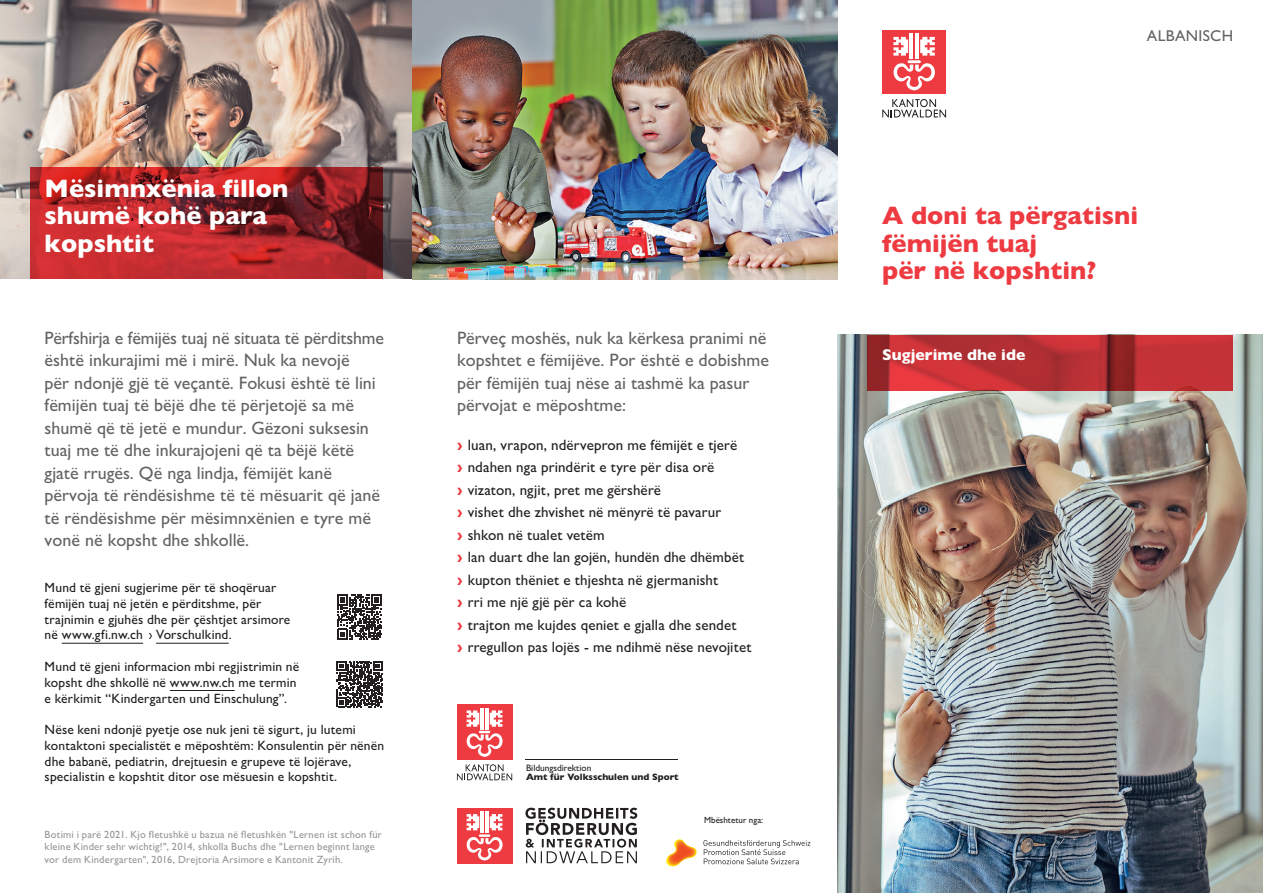
<style>
.page{position:relative;width:1263px;height:893px;background:#fff}
.page>*{position:absolute;margin:0;border:0;box-sizing:border-box;transform-origin:0 0}
.t1{font:800 25.5px/27.5px "Gill Sans MT Pro";color:#ee3a41}
.t2{font:800 25.5px/27.5px "Gill Sans MT Pro";color:#fff}
.t3{font:500 18px/22.5px "Gill Sans MT Pro";color:#636366}
.t4{font:800 15.75px "Gill Sans MT Pro";color:#fff}
.t5{font:500 15.75px "Gill Sans MT Pro";letter-spacing:.02em;color:#636366}
.t6{font:500 15px/22.5px "Gill Sans MT Pro";letter-spacing:.005em;color:#231f20}
.t7{font:500 13.5px/15.8px "Gill Sans MT Pro";letter-spacing:.01em;color:#231f20}
.t8{font:500 10.5px/12.8px "Gill Sans MT Pro";letter-spacing:.02em;color:#939598}
.t9{font:800 9.3px "Gill Sans MT Pro";color:#231f20}
.t10{font:500 9.3px "Gill Sans MT Pro";color:#231f20}
.t11{font:500 9px "Gill Sans MT Pro";color:#231f20}
.s1{font-weight:800;color:#ee3a41}
</style>
<div class="page">
<img style="left:838px;top:335px;width:425px;height:558px">
<svg style="left:867px;top:335px;width:366px;height:56px;background:#ba2f33"></svg>
<div style="left:882px;top:30px;width:64px;height:64px;background:#ee3a41"></div>
<hr style="left:915px;top:34px;width:4px;height:25px;background:#fff">
<hr style="left:909px;top:34px;width:4px;height:25px;background:#fff">
<svg style="left:893px;top:37px;width:42px;height:53px"></svg>
<svg style="left:882px;top:99px;width:64px;height:19px"></svg>
<img style="left:0;top:0;width:838px;height:279px">
<svg style="left:30px;top:167px;width:353px;height:112px;background:#a92629"></svg>
<img style="left:666px;top:839px;width:31px;height:28px">
<svg style="left:703px;top:840px;width:107px;height:24px"></svg>
<div style="left:457px;top:808px;width:55px;height:55px;background:#ee3a41"></div>
<hr style="left:485px;top:811px;width:3px;height:22px;background:#fff">
<hr style="left:480px;top:811px;width:4px;height:22px;background:#fff">
<svg style="left:467px;top:814px;width:35px;height:46px"></svg>
<svg style="left:525px;top:808px;width:112px;height:55px"></svg>
<div style="left:457px;top:704px;width:55px;height:56px;background:#ee3a41"></div>
<hr style="left:485px;top:708px;width:3px;height:21px;background:#fff">
<hr style="left:480px;top:708px;width:4px;height:21px;background:#fff">
<svg style="left:467px;top:710px;width:35px;height:47px"></svg>
<svg style="left:457px;top:764px;width:55px;height:16px"></svg>
<hr style="left:526px;top:759px;width:152px;height:1px;background:#231f20">
<hr style="left:62px;top:643px;width:81px;height:1px;background:#231f20">
<hr style="left:156px;top:643px;width:73px;height:1px;background:#231f20">
<hr style="left:170px;top:690px;width:65px;height:1px;background:#231f20">
<svg style="left:337px;top:594px;width:45px;height:45px"></svg>
<svg style="left:336px;top:661px;width:47px;height:46px"></svg>
<h1 class="t2" style="left:45px;top:174px;width:245px">Mësimnxënia fillon shumë kohë para kopshtit</h1>
<p class="t3" style="left:45px;top:326px;width:341px">Përfshirja e fëmijës tuaj në situata të përditshme është inkurajimi më i mirë. Nuk ka nevojë<br>për ndonjë gjë të veçantë. Fokusi është të lini fëmijën tuaj të bëjë dhe të përjetojë sa më shumë që të jetë e mundur. Gëzoni suksesin tuaj me të dhe inkurajojeni që ta bëjë këtë gjatë rrugës. Që nga lindja, fëmijët kanë përvoja të rëndësishme të të mësuarit që janë të rëndësishme për mësimnxënien e tyre më vonë në kopsht dhe shkollë.</p>
<p class="t7" style="left:45px;top:580px;width:247px">Mund të gjeni sugjerime për të shoqëruar fëmijën tuaj në jetën e përditshme, për trajnimin e gjuhës dhe për çështjet arsimore në www.gfi.nw.ch › Vorschulkind.</p>
<p class="t7" style="left:45px;top:658px;width:256px">Mund të gjeni informacion mbi regjistrimin në kopsht dhe shkollë në www.nw.ch me termin e kërkimit “Kindergarten und Einschulung”.</p>
<p class="t7" style="left:45px;top:721px;width:341px">Nëse keni ndonjë pyetje ose nuk jeni të sigurt, ju lutemi kontaktoni specialistët e mëposhtëm: Konsulentin për nënën dhe babanë, pediatrin, drejtuesin e grupeve të lojërave, specialistin e kopshtit ditor ose mësuesin e kopshtit.</p>
<p class="t8" style="left:45px;top:828px;width:339px">Botimi i parë 2021. Kjo fletushkë u bazua në fletushkën "Lernen ist schon für kleine Kinder sehr wichtig!", 2014, shkolla Buchs dhe "Lernen beginnt lange vor dem Kindergarten", 2016, Drejtoria Arsimore e Kantonit Zyrih.</p>
<p class="t3" style="left:457px;top:326px;width:313px">Përveç moshës, nuk ka kërkesa pranimi në kopshtet e fëmijëve. Por është e dobishme për fëmijën tuaj nëse ai tashmë ka pasur përvojat e mëposhtme:</p>
<p class="t6" style="left:457px;top:433px;width:296px"><span class="s1">›</span> luan, vrapon, ndërvepron me fëmijët e tjerë<br><span class="s1">›</span> ndahen nga prindërit e tyre për disa orë<br><span class="s1">›</span> vizaton, ngjit, pret me gërshërë<br><span class="s1">›</span> vishet dhe zhvishet në mënyrë të pavarur<br><span class="s1">›</span> shkon në tualet vetëm<br><span class="s1">›</span> lan duart dhe lan gojën, hundën dhe dhëmbët <span class="s1">›</span> kupton thëniet e thjeshta në gjermanisht<br><span class="s1">›</span> rri me një gjë për ca kohë<br><span class="s1">›</span> trajton me kujdes qeniet e gjalla dhe sendet<br><span class="s1">›</span> rregullon pas lojës - me ndihmë nëse nevojitet</p>
<p class="t10" style="left:526px;top:762px;width:67px">Bildungsdirektion</p>
<p class="t9" style="left:526px;top:772px;width:154px">Amt für Volksschulen und Sport</p>
<p class="t11" style="left:704px;top:814px;width:60px">Mbështetur nga:</p>
<p class="t5" style="left:1147px;top:26px;width:88px">ALBANISCH</p>
<h1 class="t1" style="left:882px;top:202px;width:258px">A doni ta përgatisni fëmijën tuaj<br>për në kopshtin?</h1>
<p class="t4" style="left:882px;top:346px;width:145px">Sugjerime dhe ide</p>
</div>
